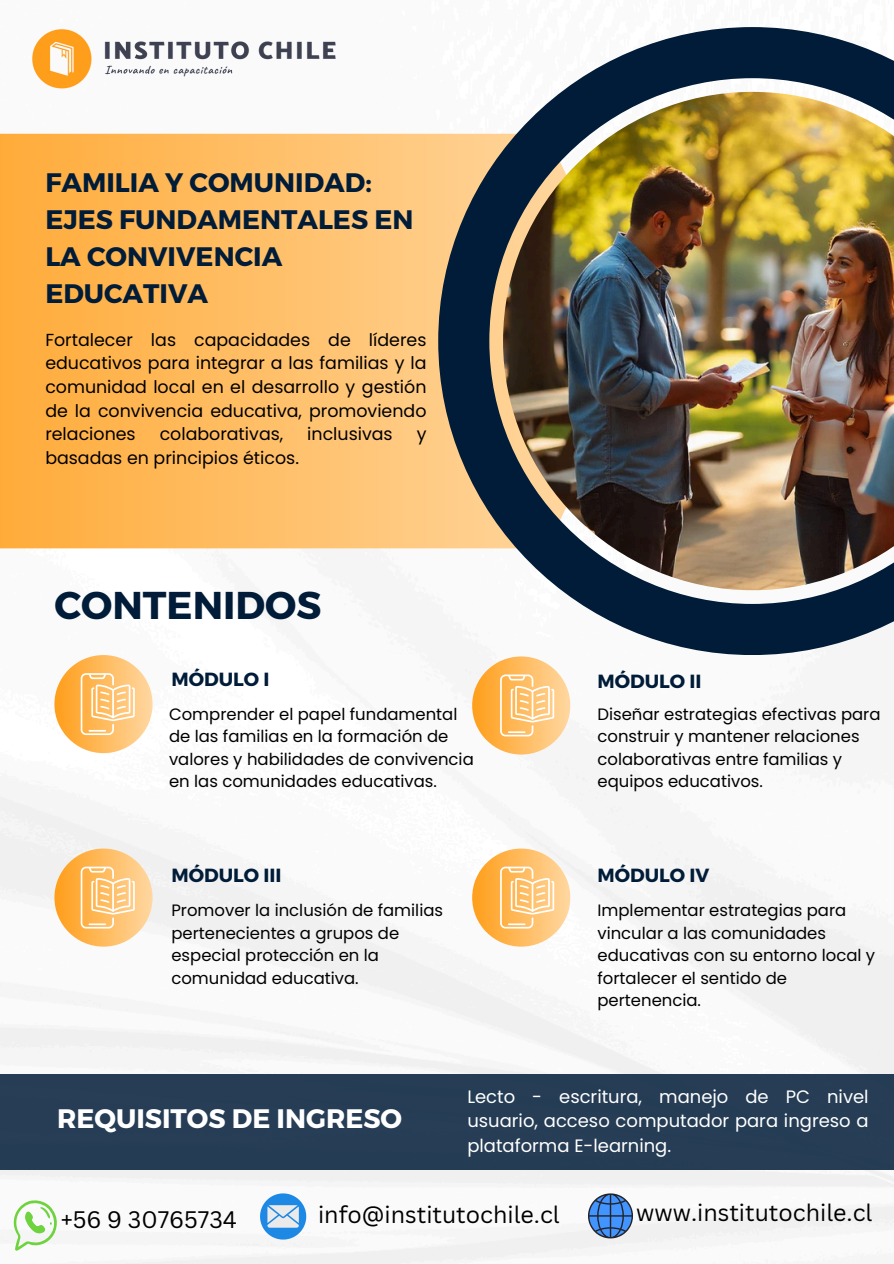
<style>
.page{position:relative;width:894px;height:1264px;background:#fff}
.page>*{position:absolute;margin:0;border:0;box-sizing:border-box;transform-origin:0 0}
.t1{font:700 38.7px "Montserrat";color:#001c38}
.t2{font:700 26.7px/37.2px "Montserrat";color:#001c38}
.t3{font:700 26.7px "Montserrat";color:#fff}
.t4{font:23.25px "Canva Sans";color:#000}
.t5{font:700 19.05px "Montserrat";color:#001c38}
.t6{font:18px/24.8px "Poppins";color:#fff;text-align:justify}
.t7{font:17.4px/23.7px "Poppins";color:#000;text-align:justify}
.t8{font:16.5px/22.5px "Poppins";color:#000}
</style>
<div class="page">
<img style="left:0;top:133px;width:893px;height:1130px">
<svg style="left:0;top:134px;width:438px;height:414px;background:#ffbb5f"></svg>
<img style="left:438px;top:27px;width:455px;height:628px">
<svg style="left:54px;top:655px;width:98px;height:98px;background:#feb95a"></svg>
<svg style="left:54px;top:848px;width:98px;height:98px;background:#feb95b"></svg>
<svg style="left:472px;top:656px;width:98px;height:98px;background:#feb859"></svg>
<svg style="left:472px;top:848px;width:98px;height:98px;background:#feb959"></svg>
<div style="left:0;top:1074px;width:893px;height:95px;background:#263d55"></div>
<img style="left:32px;top:29px;width:304px;height:60px">
<svg style="left:81px;top:673px;width:54px;height:62px;background:#fc8"></svg>
<svg style="left:81px;top:866px;width:54px;height:62px;background:#ffcc87"></svg>
<svg style="left:500px;top:674px;width:54px;height:62px;background:#ffcd8a"></svg>
<svg style="left:500px;top:866px;width:54px;height:62px;background:#ffcd89"></svg>
<svg style="left:12px;top:1199px;width:45px;height:51px"></svg>
<svg style="left:588px;top:1193px;width:45px;height:45px"></svg>
<svg style="left:260px;top:1193px;width:46px;height:46px"></svg>
<p class="t2" style="left:45px;top:162px;width:369px">FAMILIA Y COMUNIDAD:<br>EJES FUNDAMENTALES EN<br>LA CONVIVENCIA<br>EDUCATIVA</p>
<p class="t7" style="left:45px;top:327px;width:382px">Fortalecer las capacidades de líderes educativos para integrar a las familias y la comunidad local en el desarrollo y gestión de la convivencia educativa, promoviendo relaciones</p>
<p class="t7" style="left:160px;top:422px;width:125px">colaborativas,</p>
<p class="t7" style="left:307px;top:422px;width:87px">inclusivas</p>
<p class="t7" style="left:416px;top:422px;width:11px">y</p>
<p class="t7" style="left:45px;top:446px;width:255px">basadas en principios éticos.</p>
<h4 class="t1" style="left:54px;top:580px;width:268px">CONTENIDOS</h4>
<p class="t5" style="left:171px;top:667px;width:100px">MÓDULO I</p>
<h5 class="t5" style="left:597px;top:668px;width:106px">MÓDULO II</h5>
<h4 class="t8" style="left:169px;top:702px;width:306px">Comprender el papel fundamental de las familias en la formación de valores y habilidades de convivencia en las comunidades educativas.</h4>
<p class="t8" style="left:597px;top:702px;width:284px">Diseñar estrategias efectivas para construir y mantener relaciones colaborativas entre familias y equipos educativos.</p>
<h2 class="t5" style="left:171px;top:863px;width:112px">MÓDULO III</h2>
<h1 class="t5" style="left:597px;top:863px;width:113px">MÓDULO IV</h1>
<p class="t8" style="left:171px;top:899px;width:273px">Promover la inclusión de familias pertenecientes a grupos de especial protección en la comunidad educativa.</p>
<h4 class="t8" style="left:597px;top:899px;width:279px">Implementar estrategias para vincular a las comunidades educativas con su entorno local y fortalecer el sentido de pertenencia.</h4>
<p class="t3" style="left:57px;top:1101px;width:346px">REQUISITOS DE INGRESO</p>
<p class="t6" style="left:467px;top:1083px;width:402px">Lecto - escritura, manejo de PC nivel usuario, acceso computador para ingreso a plataforma E-learning.</p>
<p class="t4" style="left:61px;top:1202px;width:178px">+56 9 30765734</p>
<p class="t4" style="left:318px;top:1198px;width:243px">info@institutochile.cl</p>
<h4 class="t4" style="left:636px;top:1195px;width:237px">www.institutochile.cl</h4>
</div>
